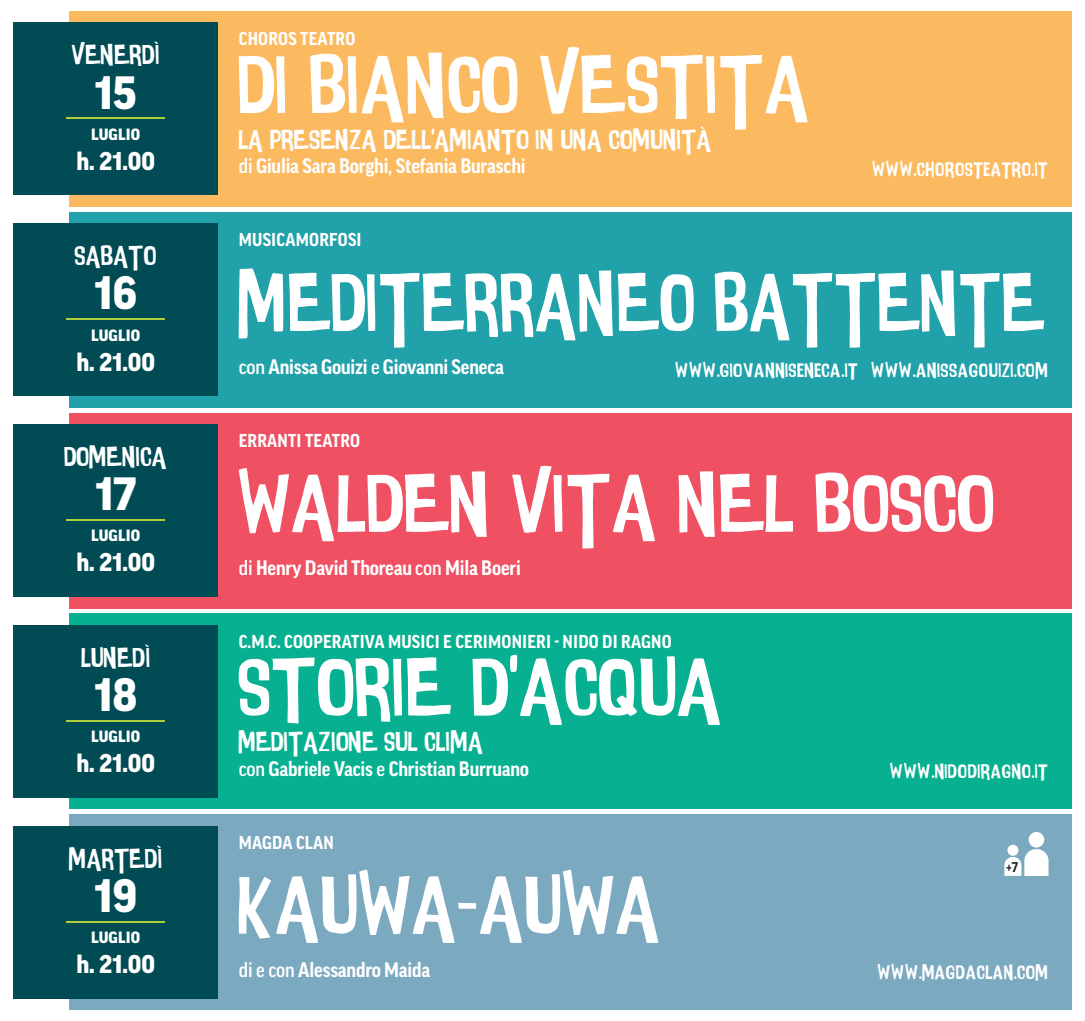
<style>
.page{position:relative;width:1085px;height:1021px;background:#fff}
.page>*{position:absolute;margin:0;border:0;box-sizing:border-box;transform-origin:0 0}
.t1{font:81px "Intensa Fuente";color:#fff}
.t2{font:81px "Intensa Fuente";color:#fff;scale:.94 1}
.t3{font:900 45px "Good Pro";color:#fff}
.t4{font:27px "Intensa Fuente";color:#fff}
.t5{font:900 24.75px "Good Pro";color:#fff}
.t6{font:700 20.25px "Good Pro Narr";letter-spacing:-.01em;color:#fff}
.t7{font:700 18px "Good Pro Narr";letter-spacing:.01em;color:#fff}
.t8{font:900 15.75px "Good Pro";letter-spacing:.01em;color:#fff}
.t9{font:700 13.5px "Good Pro Narr";color:#231f20}
.s1{font-weight:500}
</style>
<div class="page">
<div style="left:69px;top:613px;width:1002px;height:196px;background:#07b090"></div>
<div style="left:69px;top:814px;width:1002px;height:195px;background:#7ba9c0"></div>
<div style="left:69px;top:212px;width:1002px;height:195px;background:#21a1a9"></div>
<div style="left:69px;top:413px;width:1002px;height:195px;background:#ef5062"></div>
<div style="left:69px;top:11px;width:1002px;height:195px;background:#fcba60"></div>
<div style="left:14px;top:22px;width:204px;height:173px;background:#004b54"></div>
<div style="left:14px;top:223px;width:204px;height:173px;background:#004b54"></div>
<div style="left:14px;top:424px;width:204px;height:173px;background:#004b54"></div>
<div style="left:14px;top:625px;width:204px;height:172px;background:#004b54"></div>
<div style="left:14px;top:825px;width:204px;height:173px;background:#004b54"></div>
<hr style="left:67px;top:117px;width:98px;height:2px;background:#aece3c">
<hr style="left:67px;top:318px;width:98px;height:2px;background:#aece3c">
<hr style="left:67px;top:519px;width:98px;height:2px;background:#aece3c">
<hr style="left:67px;top:719px;width:98px;height:2px;background:#aece3c">
<hr style="left:67px;top:920px;width:98px;height:2px;background:#aece3c">
<div style="left:1028px;top:832px;width:16px;height:15px;background:#fff;border-radius:50%"></div>
<svg style="left:1007px;top:844px;width:11px;height:11px"></svg>
<svg style="left:1004px;top:849px;width:44px;height:27px"></svg>
<p class="t4" style="left:72px;top:42px;width:89px">VENERDÌ</p>
<h2 class="t3" style="left:95px;top:67px;width:43px">15</h2>
<p class="t8" style="left:91px;top:125px;width:51px">LUGLIO</p>
<p class="t5" style="left:76px;top:147px;width:80px">h. 21.00</p>
<p class="t4" style="left:75px;top:243px;width:83px">SABATO</p>
<h2 class="t3" style="left:95px;top:268px;width:44px">16</h2>
<p class="t8" style="left:91px;top:326px;width:51px">LUGLIO</p>
<p class="t5" style="left:76px;top:348px;width:80px">h. 21.00</p>
<p class="t4" style="left:64px;top:443px;width:104px">DOMENICA</p>
<h2 class="t3" style="left:95px;top:469px;width:42px">17</h2>
<p class="t8" style="left:91px;top:527px;width:51px">LUGLIO</p>
<p class="t5" style="left:76px;top:548px;width:80px">h. 21.00</p>
<p class="t4" style="left:81px;top:644px;width:70px">LUNEDÌ</p>
<h2 class="t3" style="left:95px;top:669px;width:44px">18</h2>
<p class="t8" style="left:91px;top:728px;width:51px">LUGLIO</p>
<p class="t5" style="left:76px;top:749px;width:80px">h. 21.00</p>
<p class="t4" style="left:69px;top:845px;width:94px">MARTEDÌ</p>
<h2 class="t3" style="left:95px;top:870px;width:44px">19</h2>
<p class="t8" style="left:91px;top:928px;width:51px">LUGLIO</p>
<p class="t5" style="left:76px;top:950px;width:80px">h. 21.00</p>
<p class="t7" style="left:239px;top:29px;width:118px">CHOROS TEATRO</p>
<h1 class="t1" style="left:239px;top:45px;width:573px">DI BIANCO VESTITA</h1>
<p class="t4" style="left:239px;top:126px;width:475px">LA PRESENZA DELL'AMIANTO IN UNA COMUNITÀ</p>
<p class="t6" style="left:239px;top:155px;width:288px"><span class="s1">di</span> Giulia Sara Borghi<span class="s1">,</span> Stefania Buraschi</p>
<p class="t7" style="left:239px;top:229px;width:124px">MUSICAMORFOSI</p>
<p class="t4" style="left:872px;top:153px;width:177px">www.chorosteatro.it</p>
<h1 class="t2" style="left:239px;top:263px;width:859px">MEDITERRANEO BATTENTE</h1>
<p class="t6" style="left:239px;top:356px;width:267px"><span class="s1">con</span> Anissa Gouizi <span class="s1">e</span> Giovanni Seneca</p>
<p class="t7" style="left:239px;top:430px;width:123px">ERRANTI TEATRO</p>
<p class="t4" style="left:675px;top:354px;width:374px">www.giovanniseneca.it www.anissagouizi.com</p>
<h1 class="t1" style="left:239px;top:464px;width:758px">WALDEN VITA NEL BOSCO</h1>
<p class="t6" style="left:239px;top:556px;width:284px"><span class="s1">di</span> Henry David Thoreau <span class="s1">con</span> Mila Boeri</p>
<p class="t7" style="left:239px;top:631px;width:434px">C.M.C. COOPERATIVA MUSICI E CERIMONIERI - NIDO DI RAGNO</p>
<h1 class="t1" style="left:239px;top:647px;width:486px">STORIE D'ACQUA</h1>
<p class="t4" style="left:239px;top:728px;width:246px">MEDITAZIONE SUL CLIMA</p>
<p class="t6" style="left:239px;top:757px;width:292px"><span class="s1">con</span> Gabriele Vacis <span class="s1">e</span> Christian Burruano</p>
<p class="t7" style="left:239px;top:832px;width:96px">MAGDA CLAN</p>
<h1 class="t1" style="left:239px;top:865px;width:424px">KAUWA-AUWA</h1>
<p class="t6" style="left:239px;top:958px;width:193px"><span class="s1">di e con</span> Alessandro Maida</p>
<p class="t4" style="left:890px;top:755px;width:160px">www.nidodiragno.it</p>
<p class="t9" style="left:1005px;top:859px;width:14px">+7</p>
<p class="t4" style="left:877px;top:956px;width:172px">www.magdaclan.com</p>
</div>
